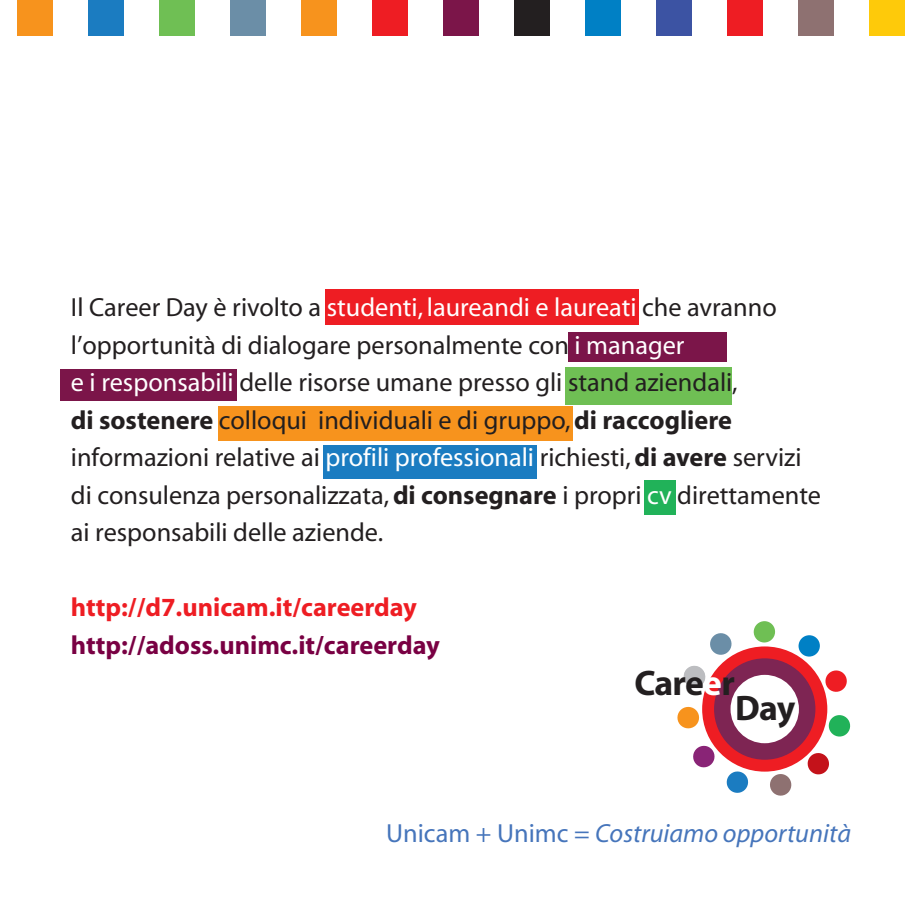
<style>
.page{position:relative;width:922px;height:922px;background:#fff}
.page>*{position:absolute;margin:0;border:0;box-sizing:border-box;transform-origin:0 0}
.t1{font:700 35.5px "Myriad Pro";letter-spacing:-.02em;color:#231f20}
.t2{font:26.25px/37.5px "Myriad";color:#231f20}
.t3{font:italic 26.25px "Myriad";color:#4675bb}
.t4{font:700 26.25px "Myriad";color:#790043}
.t5{font:700 26.25px "Myriad";color:#ee1d23}
.s1{color:#fff}
.s2{font-weight:700}
.s3{font-style:normal}
</style>
<div class="page">
<div style="left:323px;top:445px;width:214px;height:34px;background:#1b7cc1"></div>
<div style="left:218px;top:406px;width:354px;height:35px;background:#f7931d"></div>
<div style="left:325px;top:289px;width:313px;height:36px;background:#ee1d23"></div>
<div style="left:568px;top:332px;width:158px;height:29px;background:#7b1549"></div>
<div style="left:60px;top:369px;width:177px;height:31px;background:#7b1549"></div>
<div style="left:565px;top:367px;width:166px;height:38px;background:#6fbf54"></div>
<div style="left:643px;top:480px;width:32px;height:34px;background:#21b259"></div>
<div style="left:18px;top:0;width:35px;height:35px;background:#f7931d"></div>
<div style="left:89px;top:0;width:35px;height:35px;background:#1b7cc1"></div>
<div style="left:159px;top:0;width:36px;height:35px;background:#6fbf54"></div>
<div style="left:230px;top:0;width:36px;height:35px;background:#6b8ea7"></div>
<div style="left:301px;top:0;width:36px;height:35px;background:#f7931d"></div>
<div style="left:372px;top:0;width:35px;height:35px;background:#ee1d23"></div>
<div style="left:443px;top:0;width:35px;height:35px;background:#7b1549"></div>
<div style="left:514px;top:0;width:35px;height:35px;background:#231f20"></div>
<div style="left:585px;top:0;width:35px;height:35px;background:#0080c5"></div>
<div style="left:656px;top:0;width:35px;height:35px;background:#3c53a3"></div>
<div style="left:726px;top:0;width:36px;height:35px;background:#ee1d23"></div>
<div style="left:797px;top:0;width:36px;height:35px;background:#8e7171"></div>
<div style="left:868px;top:0;width:36px;height:35px;background:#feca0a"></div>
<svg style="left:702px;top:627px;width:126px;height:145px"></svg>
<div style="left:702px;top:646px;width:125px;height:125px;background:#ee1d23;border-radius:50%"></div>
<div style="left:713px;top:658px;width:102px;height:101px;background:#7e2553;border-radius:50%"></div>
<div style="left:753px;top:620px;width:22px;height:22px;background:#6fbf54;border-radius:50%"></div>
<svg style="left:708px;top:631px;width:24px;height:25px"></svg>
<svg style="left:677px;top:706px;width:23px;height:23px"></svg>
<svg style="left:693px;top:744px;width:22px;height:24px"></svg>
<svg style="left:725px;top:770px;width:24px;height:23px"></svg>
<svg style="left:770px;top:774px;width:22px;height:22px"></svg>
<svg style="left:806px;top:752px;width:23px;height:23px"></svg>
<svg style="left:827px;top:713px;width:24px;height:24px"></svg>
<svg style="left:823px;top:668px;width:24px;height:25px"></svg>
<div style="left:798px;top:635px;width:21px;height:21px;background:#0080c5;border-radius:50%"></div>
<div style="left:683px;top:665px;width:22px;height:23px;background:#bcbdc0;border-radius:10px"></div>
<div style="left:730px;top:674px;width:68px;height:69px;background:#fff;border-radius:50%"></div>
<p class="t2" style="left:71px;top:291px;width:751px">Il Career Day è rivolto a <span class="s1">studenti, laureandi e laureati</span> che avranno l’opportunità di dialogare personalmente con <span class="s1">i manager<br>e i responsabili</span> delle risorse umane presso gli stand aziendali,<br><span class="s2">di sostenere</span> colloqui individuali e di gruppo, <span class="s2">di raccogliere </span>informazioni relative ai <span class="s1">profili professionali</span> richiesti, <span class="s2">di avere</span> servizi di consulenza personalizzata, <span class="s2">di consegnare</span> i propri <span class="s1">cv</span> direttamente ai responsabili delle aziende.</p>
<p class="t5" style="left:71px;top:597px;width:347px">http://d7.unicam.it/careerday</p>
<p class="t4" style="left:71px;top:635px;width:370px">http://adoss.unimc.it/careerday</p>
<h1 class="t1" style="left:634px;top:669px;width:102px">Care<span class="s1">e</span>r</h1>
<h1 class="t1" style="left:735px;top:694px;width:62px">Day</h1>
<p class="t3" style="left:386px;top:822px;width:466px"><span class="s3">Unicam + Unimc =</span> Costruiamo opportunità</p>
</div>
